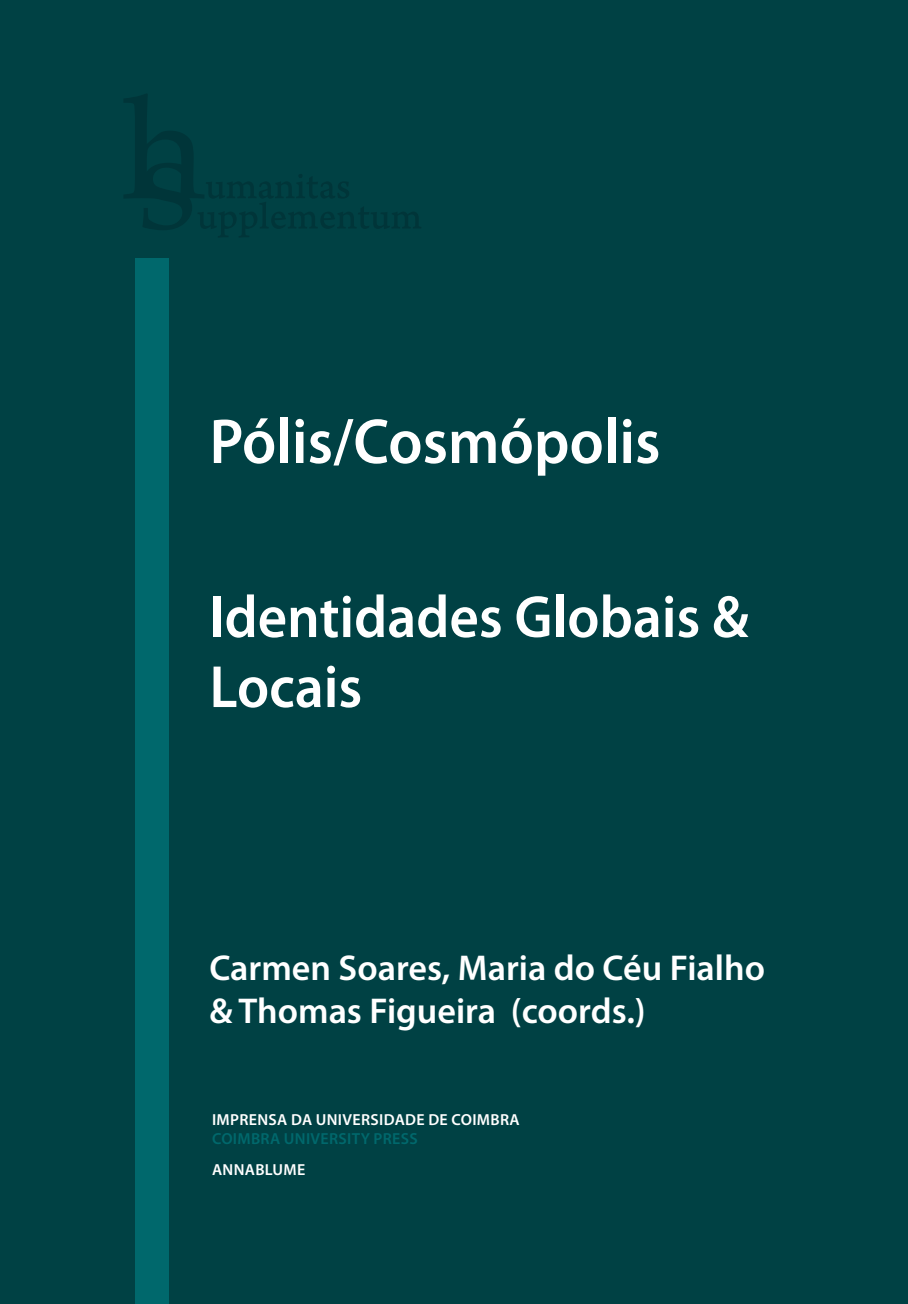
<style>
.page{position:relative;width:908px;height:1304px;background:#fff}
.page>*{position:absolute;margin:0;border:0;box-sizing:border-box;transform-origin:0 0}
.t1{font:600 64px "Myriad Pro";color:#fff;scale:.95 1}
.t2{font:600 60px/70px "Myriad Pro";color:#fff;scale:.95 1}
.t3{font:600 36px/43.2px "Myriad Pro";color:#fff}
.t4{font:600 16px "Myriad Pro";letter-spacing:.02em;color:#fff}
.t5{font:600 16px "Myriad Pro";letter-spacing:.02em;color:#00686c}
</style>
<div class="page">
<div style="left:0;top:0;width:907px;height:1304px;background:#004144"></div>
<svg style="left:124px;top:94px;width:297px;height:143px"></svg>
<div style="left:135px;top:259px;width:33px;height:1045px;background:#00686c"></div>
<p class="t1" style="left:209px;top:401px;width:476px">Pólis/Cosmópolis</p>
<p class="t2" style="left:209px;top:580px;width:569px">Identidades Globais &amp;<br>Locais</p>
<p class="t3" style="left:209px;top:945px;width:557px">Carmen Soares, Maria do Céu Fialho &amp; Thomas Figueira (coords.)</p>
<p class="t4" style="left:212px;top:1110px;width:309px">IMPRENSA DA UNIVERSIDADE DE COIMBRA</p>
<p class="t5" style="left:212px;top:1129px;width:207px">COIMBRA UNIVERSITY PRESS</p>
<p class="t4" style="left:212px;top:1159px;width:95px">ANNABLUME</p>
</div>
